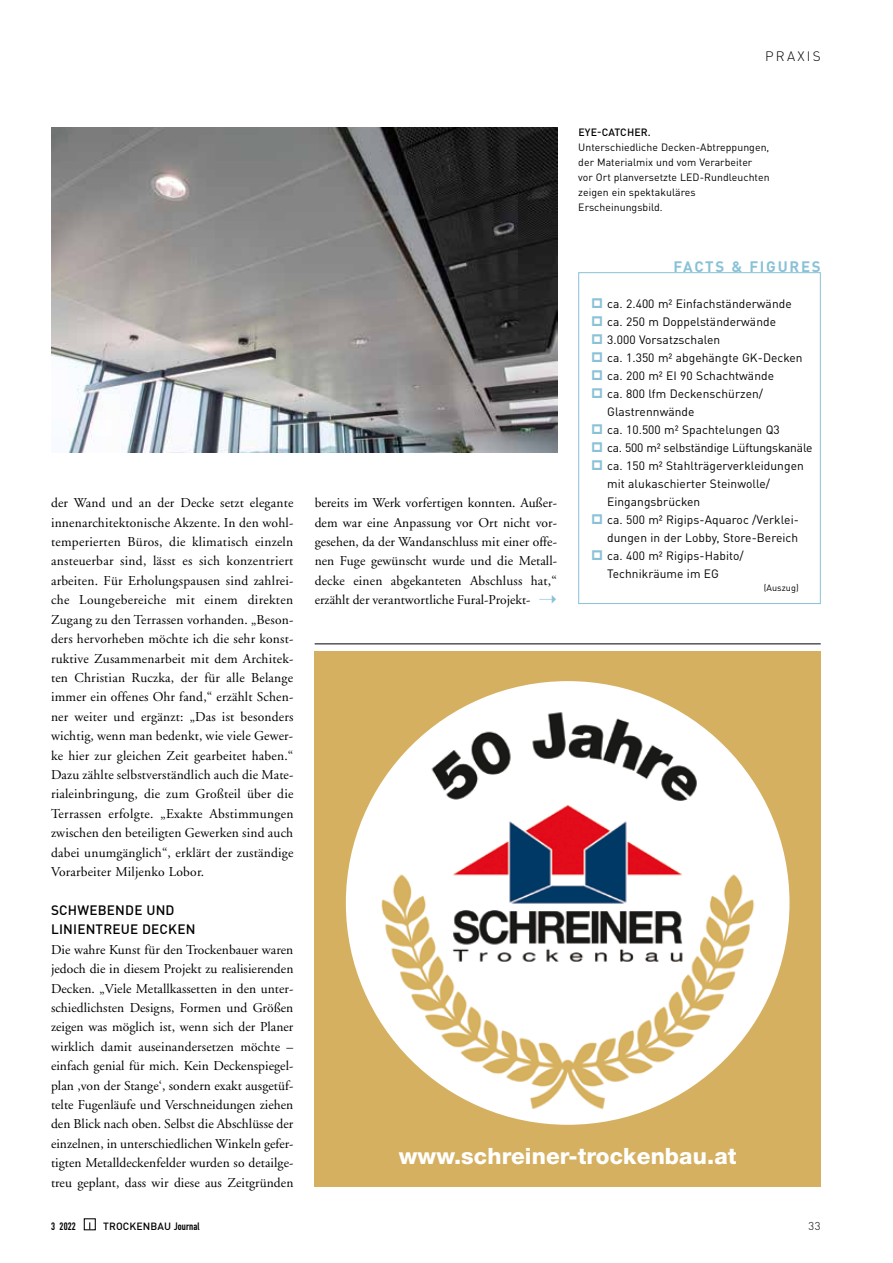
<style>
.page{position:relative;width:893px;height:1263px;background:#fff}
.page>*{position:absolute;margin:0;border:0;box-sizing:border-box;transform-origin:0 0}
.t1{font:800 22.5px "Helvetica Neue LT Pro";letter-spacing:.005em;color:#fff}
.t2{font:700 15px "DINOT";letter-spacing:.115em;color:#89c1d7}
.t3{font:13.5px/19.4px "Adobe Garamond";letter-spacing:.005em;color:#000;text-align:justify}
.t4{font:500 13.5px/19.4px "DINOT";letter-spacing:.015em;color:#000}
.t5{font:300 13.5px "DINOT";letter-spacing:.165em;color:#000}
.t6{font:12px/18px "DINOT";letter-spacing:.005em;color:#000}
.t7{font:300 11.25px "DINOT";color:#000}
.t8{font:10.65px "DIN Engschrift Alternate";color:#000}
.t9{font:10.5px/15px "DINOT";letter-spacing:.005em;color:#000}
.t10{font:500 10.5px "DINOT";letter-spacing:.015em;color:#000}
.t11{font:500 10.35px "DINOT";letter-spacing:.015em;color:#000}
.t12{font:9px "DINOT";letter-spacing:.005em;color:#000}
.s1{color:#89c1d7}
.s2{font-family:"DIN Engschrift Alternate";font-weight:400;font-size:10.65px}
</style>
<div class="page">
<div style="left:84px;top:1218px;width:12px;height:12px;border:1px solid #000"></div>
<hr style="left:315px;top:643px;width:506px;height:1px;background:#000">
<div style="left:315px;top:651px;width:506px;height:535px;background:#d5b060"></div>
<img style="left:346px;top:681px;width:443px;height:444px;border-radius:222px">
<img style="left:51px;top:128px;width:506px;height:324px">
<div style="left:578px;top:272px;width:243px;height:332px;border:1px solid #89c1d7"></div>
<p class="t5" style="left:765px;top:48px;width:57px">PRAXIS</p>
<p class="t10" style="left:578px;top:125px;width:74px">EYE-CATCHER.</p>
<p class="t9" style="left:578px;top:139px;width:193px">Unterschiedliche Decken-Abtreppungen, der Materialmix und vom Verarbeiter vor Ort planversetzte LED-Rundleuchten zeigen ein spektakuläres Erscheinungsbild.</p>
<p class="t3" style="left:51px;top:494px;width:244px">der Wand und an der Decke setzt elegante innenarchitektonische Akzente. In den wohl&shy;temperierten Büros, die klimatisch einzeln ansteuerbar sind, lässt es sich konzentriert arbeiten. Für Erholungspausen sind zahlrei&shy;che Loungebereiche mit einem direkten Zugang zu den Terrassen vorhanden. „Beson&shy;ders hervorheben möchte ich die sehr konst&shy;ruktive Zusammenarbeit mit dem Architek&shy;ten Christian Ruczka, der für alle Belange immer ein offenes Ohr fand,“ erzählt Schen&shy;ner weiter und ergänzt: „Das ist besonders wichtig, wenn man bedenkt, wie viele Gewer&shy;ke hier zur gleichen Zeit gearbeitet haben.“ Dazu zählte selbstverständlich auch die Mate&shy;rialeinbringung, die zum Großteil über die Terrassen erfolgte. „Exakte Abstimmungen zwischen den beteiligten Gewerken sind auch dabei unumgänglich“, erklärt der zuständige Vorarbeiter Miljenko Lobor.</p>
<p class="t4" style="left:51px;top:900px;width:146px">SCHWEBENDE UND<br>LINIENTREUE DECKEN</p>
<p class="t3" style="left:51px;top:940px;width:244px">Die wahre Kunst für den Trockenbauer waren jedoch die in diesem Projekt zu realisierenden Decken. „Viele Metallkassetten in den unter&shy;schiedlichsten Designs, Formen und Größen zeigen was möglich ist, wenn sich der Planer wirklich damit auseinandersetzen möchte – einfach genial für mich. Kein Deckenspiegel&shy;plan ,von der Stange‘, sondern exakt ausgetüf&shy;telte Fugenläufe und Verschneidungen ziehen den Blick nach oben. Selbst die Abschlüsse der einzelnen, in unterschiedlichen Winkeln gefer&shy;tigten Metalldeckenfelder wurden so detailge&shy;treu geplant, dass wir diese aus Zeitgründen</p>
<p class="t3" style="left:315px;top:494px;width:244px">bereits im Werk vorfertigen konnten. Außer&shy;dem war eine Anpassung vor Ort nicht vor&shy;gesehen, da der Wandanschluss mit einer offe&shy;nen Fuge gewünscht wurde und die Metall&shy;decke einen abgekanteten Abschluss hat,“ erzählt der verantwortliche Fural-Projekt- <span class="s1">➝</span></p>
<p class="t2" style="left:674px;top:257px;width:149px">FACTS &amp; FIGURES</p>
<p class="t6" style="left:607px;top:294px;width:207px">ca. 2.400 m² Einfachständerwände<br>ca. 250 m Doppelständerwände<br>3.000 Vorsatzschalen<br>ca. 1.350 m² abgehängte GK-Decken ca. 200 m² EI 90 Schachtwände<br>ca. 800 lfm Deckenschürzen/<br>Glastrennwände<br>ca. 10.500 m² Spachtelungen Q3<br>ca. 500 m² selbständige Lüftungskanäle ca. 150 m² Stahlträgerverkleidungen mit alukaschierter Steinwolle/<br>Eingangsbrücken<br>ca. 500 m² Rigips-Aquaroc /Verklei&shy;dungen in der Lobby, Store-Bereich ca. 400 m² Rigips-Habito/<br>Technikräume im EG</p>
<p class="t12" style="left:764px;top:582px;width:36px">(Auszug)</p>
<h1 class="t1" style="left:399px;top:1143px;width:339px">www.schreiner-trockenbau.at</h1>
<p class="t8" style="left:51px;top:1220px;width:26px">3 2022</p>
<p class="t11" style="left:103px;top:1220px;width:98px">TROCKENBAU <span class="s2">Journal</span></p>
<p class="t7" style="left:808px;top:1219px;width:14px">33</p>
</div>
